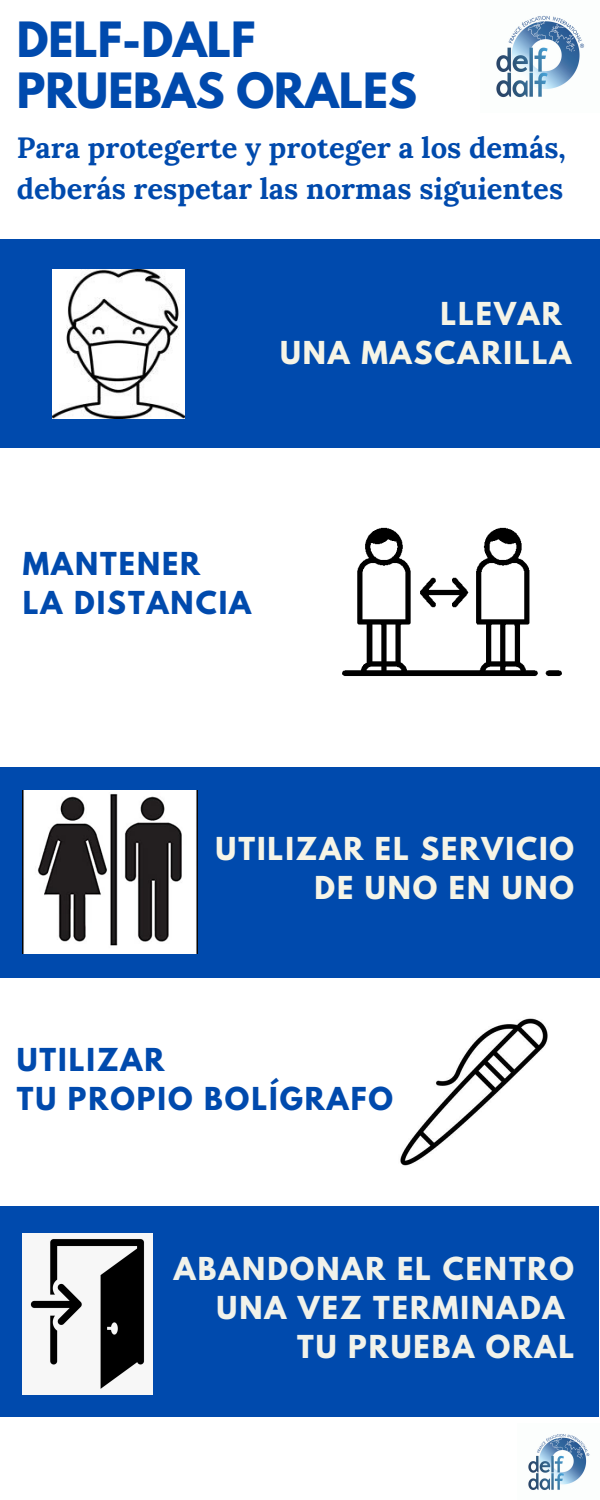
<style>
.page{position:relative;width:600px;height:1500px;background:#fff}
.page>*{position:absolute;margin:0;border:0;box-sizing:border-box;transform-origin:0 0}
.t1{font:700 43.1px/51.7px "League Spartan";color:#004aad}
.t2{font:700 29.2px/40.7px "Lora";color:#004aad}
.t3{font:700 28px/38.7px "League Spartan";letter-spacing:.07em;color:#f6f4e6}
.t4{font:700 28px "League Spartan";letter-spacing:.07em;color:#f1f2ea}
.t5{font:700 28px/39px "League Spartan";letter-spacing:.07em;color:#004aad}
</style>
<div class="page">
<div style="left:0;top:239px;width:600px;height:209px;background:#004aad"></div>
<div style="left:0;top:767px;width:600px;height:210px;background:#004aad"></div>
<div style="left:0;top:1207px;width:599px;height:210px;background:#004aad"></div>
<img style="left:342px;top:527px;width:220px;height:149px">
<img style="left:53px;top:269px;width:132px;height:150px">
<img style="left:23px;top:791px;width:175px;height:163px">
<img style="left:400px;top:1018px;width:148px;height:148px">
<img style="left:528px;top:1434px;width:62px;height:56px">
<img style="left:23px;top:1234px;width:130px;height:160px">
<img style="left:496px;top:15px;width:89px;height:83px">
<h1 class="t1" style="left:17px;top:19px;width:402px">DELF-DALF<br>PRUEBAS ORALES</h1>
<p class="t2" style="left:17px;top:127px;width:551px">Para protegerte y proteger a los demás, deberás respetar las normas siguientes</p>
<p class="t3" style="left:280px;top:298px;width:293px;text-indent:160px">LLEVAR<br>UNA MASCARILLA</p>
<p class="t5" style="left:23px;top:548px;width:230px">MANTENER<br>LA DISTANCIA</p>
<p class="t3" style="left:216px;top:833px;width:360px;line-height:39px;text-align:right">UTILIZAR EL SERVICIO<br>DE UNO EN UNO</p>
<p class="t5" style="left:17px;top:1044px;width:378px">UTILIZAR<br>TU PROPIO BOLÍGRAFO</p>
<p class="t4" style="left:174px;top:1255px;width:402px">ABANDONAR EL CENTRO</p>
<p class="t4" style="left:217px;top:1294px;width:350px">UNA VEZ TERMINADA</p>
<p class="t4" style="left:297px;top:1333px;width:278px">TU PRUEBA ORAL</p>
</div>
